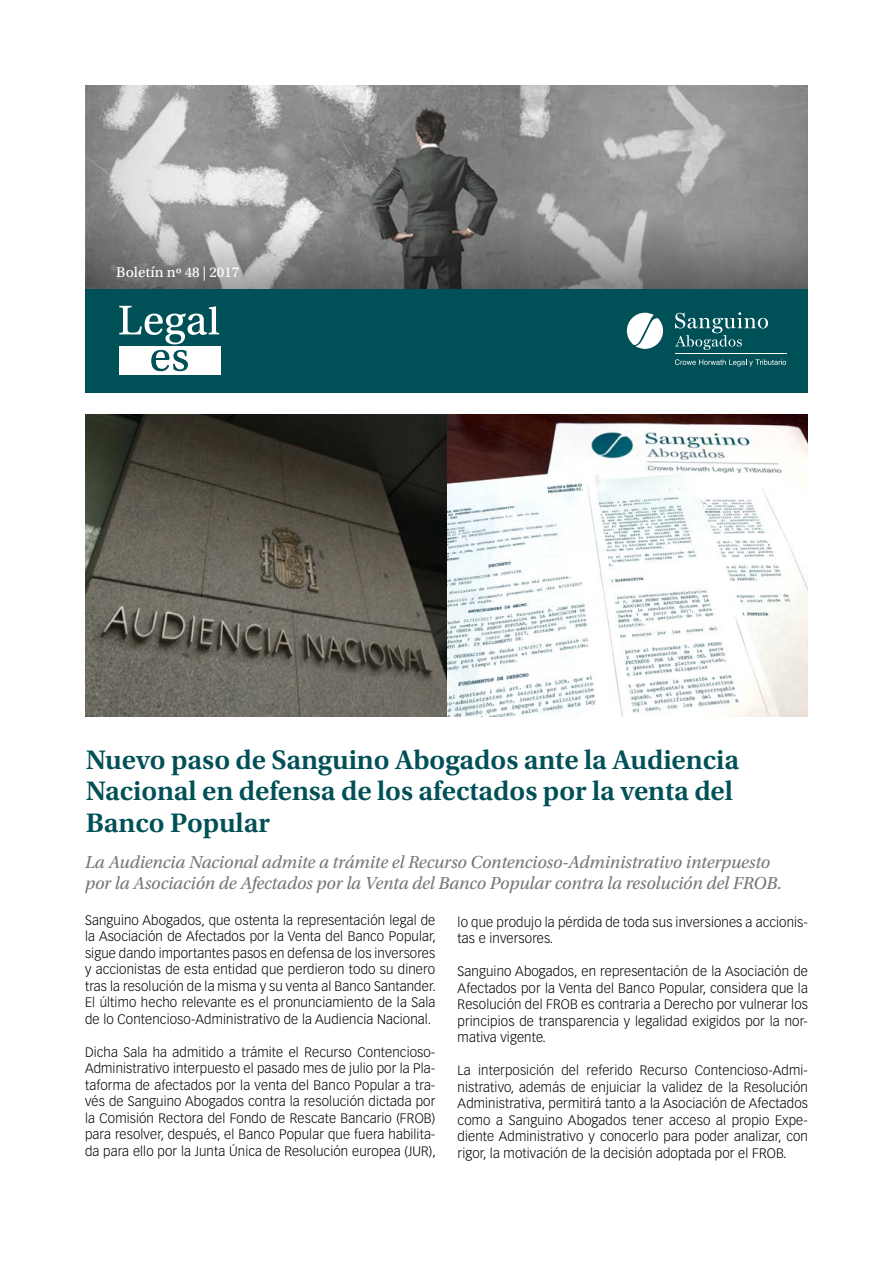
<style>
.page{position:relative;width:893px;height:1263px;background:#fff}
.page>*{position:absolute;margin:0;border:0;box-sizing:border-box;transform-origin:0 0}
.t1{font:600 28.2px/31.5px "Utopia Std";letter-spacing:-.005em;color:#005057}
.t2{font:italic 18.3px/21px "Utopia Std";letter-spacing:-.005em;color:#767577}
.t3{font:15px "Utopia Std Capt";color:#fff}
.t4{font:300 13.5px/16.5px "Vectora LT Std";letter-spacing:.01em;color:#000;text-align:justify}
</style>
<div class="page">
<img style="left:85px;top:86px;width:723px;height:203px">
<div style="left:85px;top:289px;width:723px;height:103px;background:#005057"></div>
<svg style="left:119px;top:306px;width:100px;height:38px"></svg>
<div style="left:119px;top:346px;width:101px;height:29px;background:#fff"></div>
<svg style="left:151px;top:350px;width:37px;height:21px"></svg>
<svg style="left:627px;top:313px;width:36px;height:36px"></svg>
<svg style="left:675px;top:312px;width:93px;height:38px"></svg>
<svg style="left:675px;top:359px;width:111px;height:7px"></svg>
<hr style="left:675px;top:353px;width:111px;height:1px;background:#fff">
<img style="left:446px;top:415px;width:362px;height:301px">
<img style="left:85px;top:415px;width:361px;height:301px">
<p class="t3" style="left:116px;top:264px;width:125px">Boletín nº 48 | 2017</p>
<h1 class="t1" style="left:86px;top:744px;width:655px">Nuevo paso de Sanguino Abogados ante la Audiencia<br>Nacional en defensa de los afectados por la venta del<br>Banco Popular</h1>
<h2 class="t2" style="left:85px;top:851px;width:698px">La Audiencia Nacional admite a trámite el Recurso Contencioso-Administrativo interpuesto por la Asociación de Afectados por la Venta del Banco Popular contra la resolución del FROB.</h2>
<p class="t4" style="left:85px;top:912px;width:352px">Sanguino Abogados, que ostenta la representación legal de la Asociación de Afectados por la Venta del Banco Popular, sigue dando importantes pasos en defensa de los inversores y accionistas de esta entidad que perdieron todo su dinero tras la resolución de la misma y su venta al Banco Santander.<br>El último hecho relevante es el pronunciamiento de la Sala de lo Contencioso-Administrativo de la Audiencia Nacional.</p>
<p class="t4" style="left:85px;top:1044px;width:352px">Dicha Sala ha admitido a trámite el Recurso Contencioso-Administrativo interpuesto el pasado mes de julio por la Pla&shy;taforma de afectados por la venta del Banco Popular a tra&shy;vés de Sanguino Abogados contra la resolución dictada por la Comisión Rectora del Fondo de Rescate Bancario (FROB) para resolver, después, el Banco Popular que fuera habilita&shy;da para ello por la Junta Única de Resolución europea (JUR),</p>
<p class="t4" style="left:458px;top:914px;width:352px">lo que produjo la pérdida de toda sus inversiones a accionis&shy;tas e inversores.</p>
<p class="t4" style="left:458px;top:963px;width:352px">Sanguino Abogados, en representación de la Asociación de Afectados por la Venta del Banco Popular, considera que la Resolución del FROB es contraria a Derecho por vulnerar los principios de transparencia y legalidad exigidos por la nor&shy;mativa vigente.</p>
<p class="t4" style="left:458px;top:1062px;width:352px">La interposición del referido Recurso Contencioso-Admi&shy;nistrativo, además de enjuiciar la validez de la Resolución Administrativa, permitirá tanto a la Asociación de Afectados como a Sanguino Abogados tener acceso al propio Expe&shy;diente Administrativo y conocerlo para poder analizar, con rigor, la motivación de la decisión adoptada por el FROB.</p>
</div>
